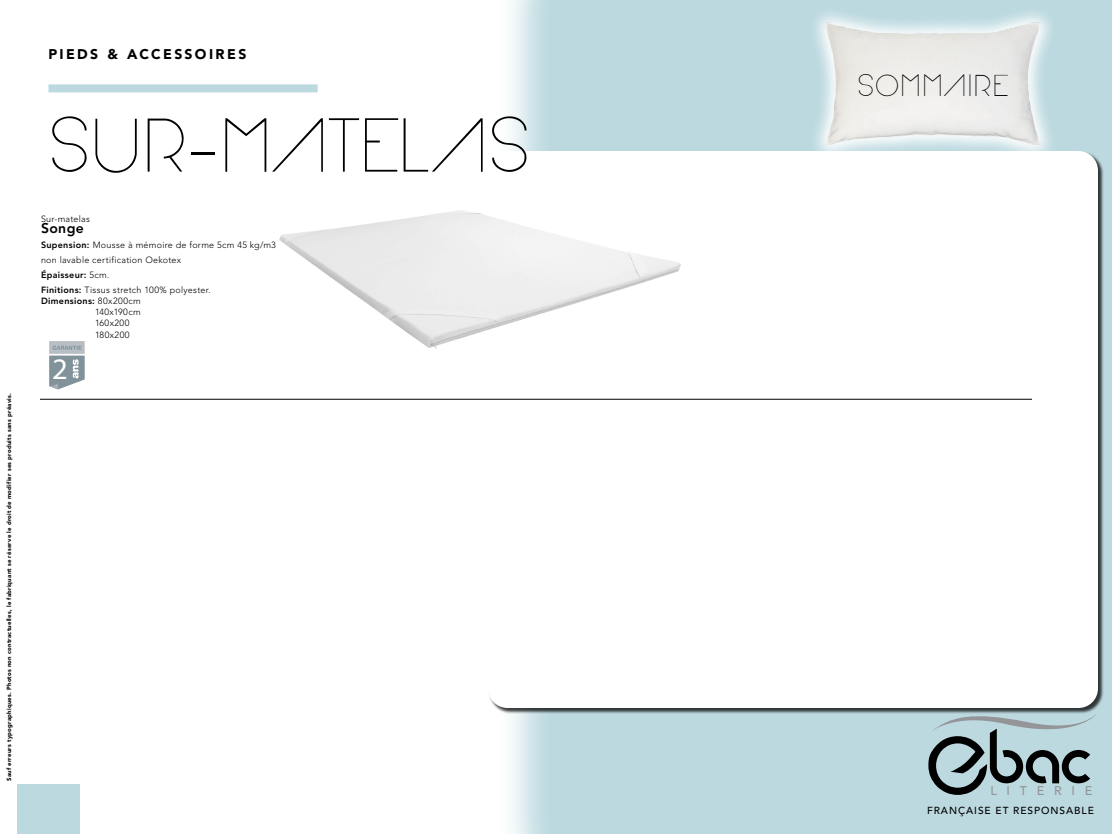
<style>
.page{position:relative;width:1112px;height:834px;background:#fff}
.page>*{position:absolute;margin:0;border:0;box-sizing:border-box;transform-origin:0 0}
.t1{font:75px "Arual";letter-spacing:.005em;color:#000}
.t2{font:30px "Arual";letter-spacing:.035em;color:#000}
.t3{font:29.85px "Arial Rounded MT Bold";color:#fff}
.t4{font:900 14px "Avenir LT Std";letter-spacing:.17em;color:#000}
.t5{font:800 14px "Avenir LT Std";letter-spacing:.03em;color:#000}
.t6{font:500 12.55px "Avenir LT Std";letter-spacing:.775em;color:#929595}
.t7{font:500 10.15px "Avenir LT Std";letter-spacing:.095em;color:#000}
.t8{font:300 9px/15px "Avenir LT Std";letter-spacing:.03em;color:#000}
.t9{font:300 9px/11.2px "Avenir LT Std";letter-spacing:.05em;color:#000}
.t10{font:900 6px "Avenir LT Std";letter-spacing:.035em;color:#000}
.s1{font-weight:800}
</style>
<div class="page">
<div style="left:17px;top:784px;width:63px;height:50px;background:#bcd9e0"></div>
<svg style="left:512px;top:0;width:44px;height:834px;background:#d0e2e7"></svg>
<div style="left:556px;top:0;width:556px;height:834px;background:#bcd9e0"></div>
<div style="left:488px;top:151px;width:610px;height:557px;background:#fff;border-radius:20px"></div>
<div style="left:48px;top:84px;width:270px;height:8px;background:#bcd9e0"></div>
<svg style="left:928px;top:711px;width:169px;height:84px;background:#91a6ab"></svg>
<div style="left:809px;top:6px;width:249px;height:158px;background:linear-gradient(to right,#fff,#fff)"></div>
<img style="left:810px;top:8px;width:248px;height:153px">
<img style="left:279px;top:210px;width:401px;height:138px">
<hr style="left:40px;top:399px;width:992px;height:1px;background:#000">
<svg style="left:49px;top:341px;width:36px;height:48px;background:#a2aeb5"></svg>
<p class="t10" style="left:5px;top:781px;width:389px;rotate:-90deg">Sauf erreurs typographiques. Photos non contractuelles, le fabriquant se réserve le droit de modifier ses produits sans préavis.</p>
<h3 class="t4" style="left:48px;top:45px;width:199px">PIEDS &amp; ACCESSOIRES</h3>
<h1 class="t1" style="left:48px;top:95px;width:484px">SUR-MATELAS</h1>
<p class="t8" style="left:41px;top:211px;width:50px">Sur-matelas</p>
<h3 class="t5" style="left:41px;top:220px;width:45px">Songe</h3>
<p class="t8" style="left:41px;top:238px;width:236px"><span class="s1">Supension:</span> Mousse à mémoire de forme 5cm 45 kg/m3 non lavable certification Oekotex<br><span class="s1">Épaisseur:</span> 5cm.<br><span class="s1">Finitions:</span> Tissus stretch 100% polyester.</p>
<p class="t9" style="left:95px;top:296px;width:47px;text-indent:-54px"><span class="s1">Dimensions:</span> 80x200cm<br>140x190cm<br>160x200<br>180x200</p>
<h3 class="t3" style="left:52px;top:351px;width:17px">2</h3>
<h2 class="t2" style="left:857px;top:65px;width:152px">SOMMAIRE</h2>
<h3 class="t6" style="left:990px;top:784px;width:103px">LITERIE</h3>
<p class="t7" style="left:927px;top:805px;width:168px">FRANÇAISE ET RESPONSABLE</p>
</div>
